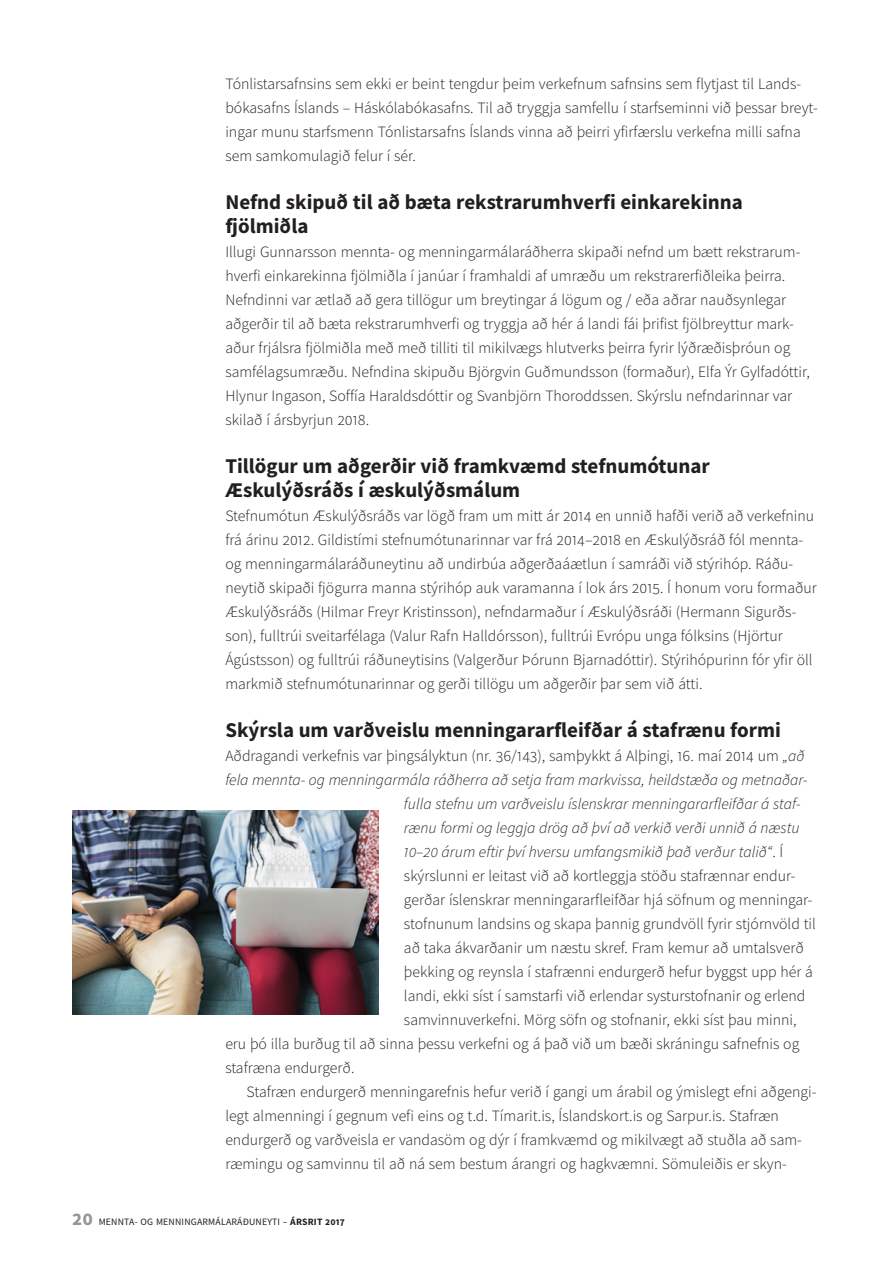
<style>
.page{position:relative;width:893px;height:1263px;background:#fff}
.page>*{position:absolute;margin:0;border:0;box-sizing:border-box;transform-origin:0 0}
.t1{font:700 21px/24px "Source Sans Pro";color:#231f20}
.t2{font:300 15.75px/24px "Source Sans Pro";color:#231f20}
.t3{font:italic 300 15.75px "Source Sans Pro";color:#231f20}
.t4{font:9.75px "Source Sans Pro";letter-spacing:.02em;color:#231f20}
.s1{font-style:italic}
.s2{font-style:normal}
.s3{font-weight:700;font-size:19.5px;color:#939598}
.s4{font-weight:700}
</style>
<div class="page">
<img style="left:72px;top:810px;width:306px;height:205px">
<p class="t2" style="left:225px;top:72px;width:594px">Tónlistarsafnsins sem ekki er beint tengdur þeim verkefnum safnsins sem flytjast til Lands&shy;bókasafns Íslands – Háskólabókasafns. Til að tryggja samfellu í starfseminni við þessar breyt&shy;ingar munu starfsmenn Tónlistarsafns Íslands vinna að þeirri yfirfærslu verkefna milli safna sem samkomulagið felur í sér.</p>
<h1 class="t1" style="left:225px;top:190px;width:519px">Nefnd skipuð til að bæta rekstrarumhverfi einkarekinna fjölmiðla</h1>
<p class="t2" style="left:225px;top:240px;width:586px">Illugi Gunnarsson mennta- og menningarmálaráðherra skipaði nefnd um bætt rekstrarum&shy;hverfi einkarekinna fjölmiðla í janúar í framhaldi af umræðu um rekstrarerfiðleika þeirra.<br>Nefndinni var ætlað að gera tillögur um breytingar á lögum og / eða aðrar nauðsynlegar aðgerðir til að bæta rekstrarumhverfi og tryggja að hér á landi fái þrifist fjölbreyttur mark&shy;aður frjálsra fjölmiðla með með tilliti til mikilvægs hlutverks þeirra fyrir lýðræðisþróun og samfélagsumræðu. Nefndina skipuðu Björgvin Guðmundsson (formaður), Elfa Ýr Gylfadóttir, Hlynur Ingason, Soffía Haraldsdóttir og Svanbjörn Thoroddssen. Skýrslu nefndarinnar var skilað í ársbyrjun 2018.</p>
<h1 class="t1" style="left:225px;top:454px;width:486px">Tillögur um aðgerðir við framkvæmd stefnumótunar<br>Æskulýðsráðs í æskulýðsmálum</h1>
<p class="t2" style="left:225px;top:504px;width:593px">Stefnumótun Æskulýðsráðs var lögð fram um mitt ár 2014 en unnið hafði verið að verkefninu frá árinu 2012. Gildistími stefnumótunarinnar var frá 2014–2018 en Æskulýðsráð fól mennta&shy;og menningarmálaráðuneytinu að undirbúa aðgerðaáætlun í samráði við stýrihóp. Ráðu&shy;neytið skipaði fjögurra manna stýrihóp auk varamanna í lok árs 2015. Í honum voru formaður Æskulýðsráðs (Hilmar Freyr Kristinsson), nefndarmaður í Æskulýðsráði (Hermann Sigurðs&shy;son), fulltrúi sveitarfélaga (Valur Rafn Halldórsson), fulltrúi Evrópu unga fólksins (Hjörtur Ágústsson) og fulltrúi ráðuneytisins (Valgerður Þórunn Bjarnadóttir). Stýrihópurinn fór yfir öll markmið stefnumótunarinnar og gerði tillögu um aðgerðir þar sem við átti.</p>
<h1 class="t1" style="left:225px;top:718px;width:557px">Skýrsla um varðveislu menningararfleifðar á stafrænu formi</h1>
<p class="t2" style="left:225px;top:744px;width:581px">Aðdragandi verkefnis var þingsályktun (nr. 36/143), samþykkt á Alþingi, 16. maí 2014 um <span class="s1">„að</span></p>
<p class="t3" style="left:225px;top:770px;width:584px">fela mennta- og menningarmála ráðherra að setja fram markvissa, heildstæða og metnaðar-</p>
<p class="t3" style="left:404px;top:794px;width:398px">fulla stefnu um varðveislu íslenskrar menningararfleifðar á staf-</p>
<p class="t3" style="left:404px;top:818px;width:397px">rænu formi og leggja drög að því að verkið verði unnið á næstu</p>
<p class="t3" style="left:404px;top:842px;width:381px">10–20 árum eftir því hversu umfangsmikið það verður talið“<span class="s2">. Í</span></p>
<p class="t2" style="left:404px;top:864px;width:393px">skýrslunni er leitast við að kortleggja stöðu stafrænnar endur-</p>
<p class="t2" style="left:404px;top:888px;width:410px">gerðar íslenskrar menningararfleifðar hjá söfnum og menningar-</p>
<p class="t2" style="left:404px;top:912px;width:413px">stofnunum landsins og skapa þannig grundvöll fyrir stjórnvöld til</p>
<p class="t2" style="left:404px;top:936px;width:401px">að taka ákvarðanir um næstu skref. Fram kemur að umtalsverð</p>
<p class="t2" style="left:404px;top:960px;width:411px">þekking og reynsla í stafrænni endurgerð hefur byggst upp hér á</p>
<p class="t2" style="left:404px;top:984px;width:403px">landi, ekki síst í samstarfi við erlendar systurstofnanir og erlend</p>
<p class="t2" style="left:404px;top:1008px;width:394px">samvinnuverkefni. Mörg söfn og stofnanir, ekki síst þau minni,</p>
<p class="t2" style="left:225px;top:1032px;width:576px">eru þó illa burðug til að sinna þessu verkefni og á það við um bæði skráningu safnefnis og</p>
<p class="t2" style="left:225px;top:1056px;width:131px">stafræna endurgerð.</p>
<p class="t2" style="left:247px;top:1080px;width:571px">Stafræn endurgerð menningarefnis hefur verið í gangi um árabil og ýmislegt efni aðgengi-</p>
<p class="t2" style="left:225px;top:1104px;width:555px">legt almenningi í gegnum vefi eins og t.d. Tímarit.is, Íslandskort.is og Sarpur.is. Stafræn</p>
<p class="t2" style="left:225px;top:1128px;width:578px">endurgerð og varðveisla er vandasöm og dýr í framkvæmd og mikilvægt að stuðla að sam-</p>
<p class="t2" style="left:225px;top:1152px;width:563px">ræmingu og samvinnu til að ná sem bestum árangri og hagkvæmni. Sömuleiðis er skyn-</p>
<p class="t4" style="left:72px;top:1215px;width:274px"><span class="s3">20</span> MENNTA- OG MENNINGARMÁLARÁÐUNEYTI – <span class="s4">ÁRSRIT 2017</span></p>
</div>
